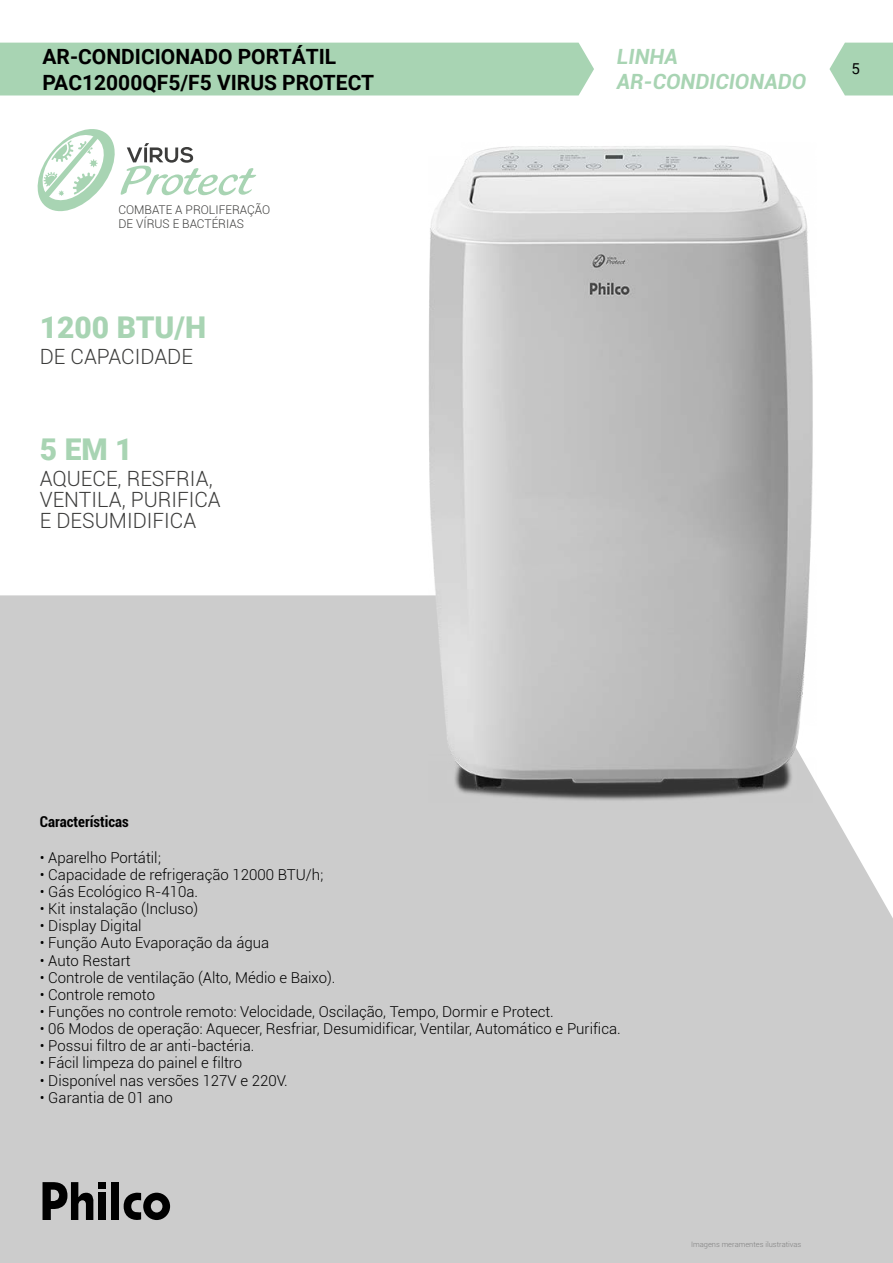
<style>
.page{position:relative;width:893px;height:1263px;background:#fff}
.page>*{position:absolute;margin:0;border:0;box-sizing:border-box;transform-origin:0 0}
.t1{font:900 30px "Roboto";color:#a8d4b3}
.t2{font:300 21px/21px "Roboto";color:#3c3c3b}
.t3{font:700 21px/25.2px "Roboto";color:#000}
.t4{font:italic 700 21px/25.2px "Roboto";color:#a8d4b3}
.t5{font:300 15px "Roboto";color:#000}
.t6{font:700 condensed 15px "Roboto";color:#000}
.t7{font:15px "Roboto";color:#020203}
.t8{font:300 12px/14.4px "Roboto";color:#3c3c3b}
.t9{font:300 7.5px "Roboto";color:#808080}
</style>
<div class="page">
<div style="left:0;top:595px;width:893px;height:668px;background:#ccc"></div>
<svg style="left:829px;top:43px;width:64px;height:52px;background:#b2d9bc"></svg>
<div style="left:99px;top:1193px;width:7px;height:27px;background:#000"></div>
<div style="left:99px;top:1182px;width:7px;height:7px;background:#000"></div>
<div style="left:112px;top:1182px;width:7px;height:38px;background:#000"></div>
<svg style="left:43px;top:1182px;width:51px;height:38px;background:#565656"></svg>
<svg style="left:124px;top:1193px;width:46px;height:27px"></svg>
<div style="left:0;top:43px;width:594px;height:52px;background:#a8d4b3"></div>
<svg style="left:37px;top:129px;width:219px;height:83px"></svg>
<img style="left:385px;top:146px;width:469px;height:670px">
<h2 class="t3" style="left:43px;top:43px;width:333px">AR-CONDICIONADO PORTÁTIL<br>PAC12000QF5/F5 VIRUS PROTECT</h2>
<p class="t8" style="left:118px;top:202px;width:153px">COMBATE A PROLIFERAÇÃO<br>DE VÍRUS E BACTÉRIAS</p>
<h1 class="t1" style="left:40px;top:307px;width:168px">1200 BTU/H</h1>
<h2 class="t2" style="left:40px;top:345px;width:155px">DE CAPACIDADE</h2>
<h1 class="t1" style="left:40px;top:429px;width:94px">5 EM 1</h1>
<h2 class="t2" style="left:40px;top:467px;width:182px">AQUECE, RESFRIA,<br>VENTILA, PURIFICA<br>E DESUMIDIFICA</h2>
<h2 class="t4" style="left:617px;top:43px;width:191px">LINHA<br>AR-CONDICIONADO</h2>
<p class="t7" style="left:851px;top:58px;width:10px">5</p>
<p class="t6" style="left:40px;top:811px;width:90px">Características</p>
<p class="t5" style="left:40px;top:847px;width:123px">• Aparelho Portátil;</p>
<p class="t5" style="left:40px;top:864px;width:285px">• Capacidade de refrigeração 12000 BTU/h;</p>
<p class="t5" style="left:40px;top:881px;width:160px">• Gás Ecológico R-410a.</p>
<p class="t5" style="left:40px;top:898px;width:160px">• Kit instalação (Incluso)</p>
<p class="t5" style="left:40px;top:915px;width:103px">• Display Digital</p>
<p class="t5" style="left:40px;top:933px;width:231px">• Função Auto Evaporação da água</p>
<p class="t5" style="left:40px;top:950px;width:92px">• Auto Restart</p>
<p class="t5" style="left:40px;top:967px;width:297px">• Controle de ventilação (Alto, Médio e Baixo).</p>
<p class="t5" style="left:40px;top:984px;width:117px">• Controle remoto</p>
<p class="t5" style="left:40px;top:1001px;width:516px">• Funções no controle remoto: Velocidade, Oscilação, Tempo, Dormir e Protect.</p>
<p class="t5" style="left:40px;top:1018px;width:582px">• 06 Modos de operação: Aquecer, Resfriar, Desumidificar, Ventilar, Automático e Purifica.</p>
<p class="t5" style="left:40px;top:1035px;width:216px">• Possui filtro de ar anti-bactéria.</p>
<p class="t5" style="left:40px;top:1053px;width:204px">• Fácil limpeza do painel e filtro</p>
<p class="t5" style="left:40px;top:1070px;width:250px">• Disponível nas versões 127V e 220V.</p>
<p class="t5" style="left:40px;top:1087px;width:135px">• Garantia de 01 ano</p>
<p class="t9" style="left:691px;top:1239px;width:112px">Imagens meramentes ilustrativas</p>
</div>
